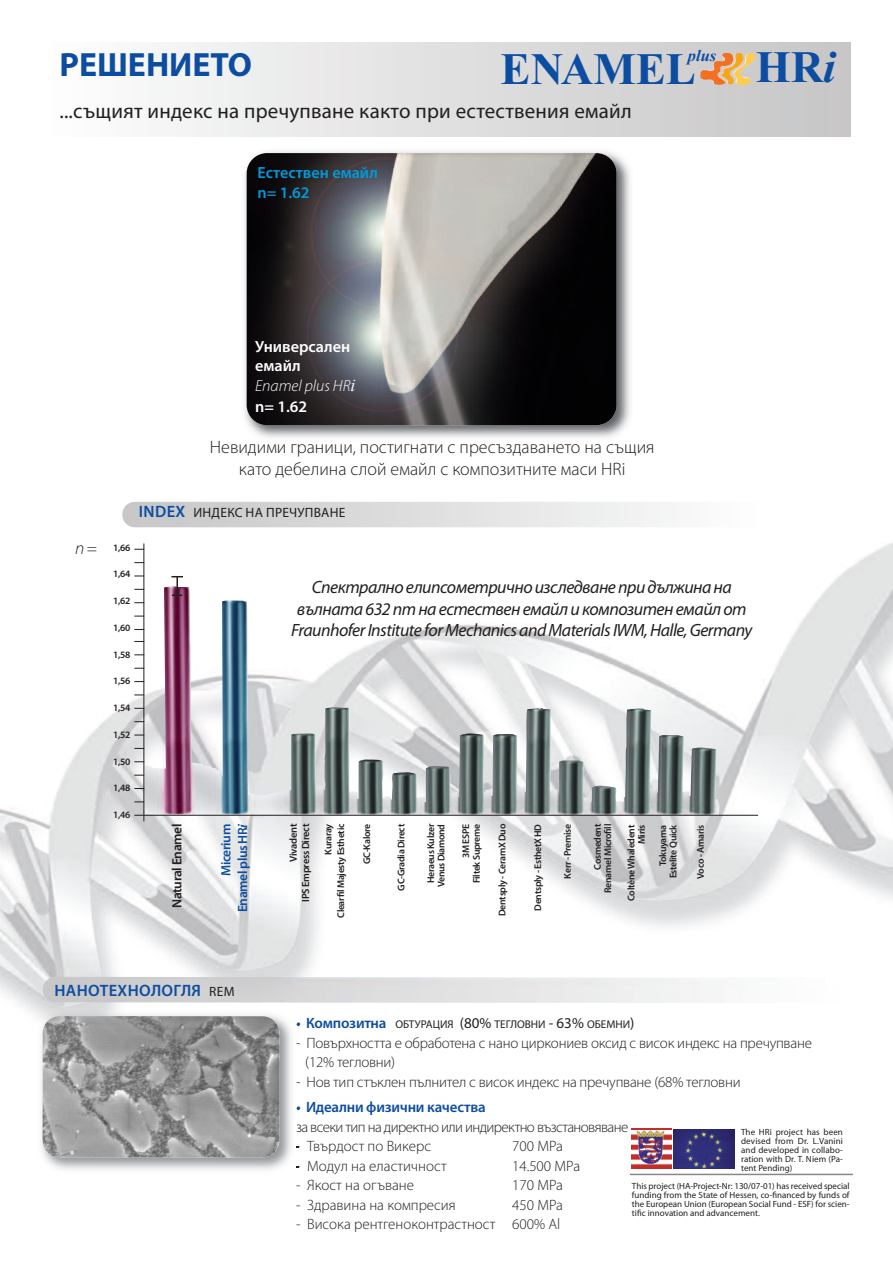
<style>
.page{position:relative;width:893px;height:1263px;background:#fff}
.page>*{position:absolute;margin:0;border:0;box-sizing:border-box;transform-origin:0 0}
.t1{font:700 45px "Times New Roman";color:#0d4da1}
.t2{font:700 33.75px "Myriad Pro";color:#0d4da1}
.t3{font:21px "Myriad Pro";letter-spacing:.01em;color:#231f20}
.t4{font:300 18px/21.6px "Myriad Pro";color:#231f20;text-align:center}
.t5{font:italic 17.85px/21.5px "Myriad Pro";letter-spacing:-.03em;color:#231f20;text-align:center}
.t6{font:italic 300 17.85px "Myriad Pro";color:#231f20}
.t7{font:600 16.5px "Myriad Pro";letter-spacing:.02em;color:#0d4da1}
.t8{font:italic 700 16.5px "Times New Roman";color:#0d4da1}
.t9{font:600 16.2px/19.6px "Myriad Pro";color:#fff}
.t10{font:600 16.2px/19.5px "Myriad Pro";color:#009ad9}
.t11{font:300 15px/19.5px "Myriad Pro";letter-spacing:-.015em;color:#231f20}
.t12{font:300 15px "Myriad Pro";letter-spacing:-.04em;color:#231f20}
.t13{font:600 15px "Myriad Pro";letter-spacing:-.015em;color:#0d4da1}
.t14{font:13.5px "Myriad Pro";letter-spacing:.02em;color:#231f20}
.t15{font:600 13.5px/16.6px "Myriad Pro";letter-spacing:-.03em;color:#0d4da1;text-align:right}
.t16{font:600 13.5px "Myriad Pro";letter-spacing:-.03em;color:#231f20}
.t17{font:11.25px "Myriad Pro";color:#231f20}
.t18{font:600 10.35px/12.5px "Myriad Pro";letter-spacing:-.03em;color:#231f20;text-align:right}
.t19{font:600 9.75px/10.4px "Myriad Pro";letter-spacing:-.03em;color:#231f20;text-align:right}
.t20{font:9px/9px "Myriad Pro";color:#231f20;text-align:justify}
.s1{font-style:italic}
.s2{font-weight:300;font-style:italic}
.s3{font-family:"Times New Roman";font-weight:400;font-style:italic;font-size:18px}
.s4{font-weight:600;font-size:16.5px;color:#0d4da1}
.s5{font-family:"Times New Roman";font-weight:700;font-style:italic}
.s6{font-weight:400;font-size:13.5px;color:#231f20}
.s7{font-weight:600;font-size:15px;color:#0d4da1}
.s8{font-size:15px}
</style>
<div class="page">
<img style="left:0;top:42px;width:893px;height:1134px">
<img style="left:145px;top:586px;width:575px;height:229px">
<hr style="left:144px;top:543px;width:1px;height:278px;background:#231f20">
<hr style="left:134px;top:815px;width:624px;height:1px;background:#231f20">
<svg style="left:171px;top:576px;width:12px;height:20px"></svg>
<div style="left:43px;top:43px;width:807px;height:93px;background:linear-gradient(to right,#fdfdfd,#c6c4c5)"></div>
<img style="left:700px;top:53px;width:55px;height:32px">
<img style="left:240px;top:146px;width:396px;height:299px">
<img style="left:247px;top:153px;width:370px;height:272px;border-radius:20px">
<img style="left:43px;top:977px;width:807px;height:26px">
<img style="left:36px;top:1009px;width:263px;height:167px">
<svg style="left:297px;top:1124px;width:2px;height:8px"></svg>
<img style="left:43px;top:1016px;width:236px;height:141px;border-radius:17px">
<img style="left:122px;top:502px;width:643px;height:25px">
<img style="left:674px;top:1129px;width:60px;height:40px">
<img style="left:631px;top:1128px;width:41px;height:40px">
<hr style="left:630px;top:1174px;width:223px;height:1px;background:#86888c">
<h3 class="t8" style="left:688px;top:50px;width:30px">plus</h3>
<h1 class="t1" style="left:501px;top:54px;width:197px">ENAMEL</h1>
<h1 class="t1" style="left:756px;top:53px;width:81px">HR<span class="s1">i</span></h1>
<h2 class="t2" style="left:60px;top:52px;width:194px">решението</h2>
<h3 class="t3" style="left:60px;top:103px;width:574px">...същият индекс на пречупване както при естествения емайл</h3>
<h3 class="t10" style="left:257px;top:164px;width:122px">ЕСТЕСТВЕН ЕМАЙЛ<br>N= 1.62</h3>
<h3 class="t9" style="left:255px;top:338px;width:102px">УНИВЕРСАЛЕН<br>ЕМАЙЛ<br><span class="s2">Enamel plus HR</span><span class="s3">i</span></h3>
<h3 class="t9" style="left:255px;top:398px;width:54px">N= 1.62</h3>
<h3 class="t6" style="left:75px;top:542px;width:23px">n=</h3>
<p class="t19" style="left:113px;top:543px;width:19px">1,66</p>
<p class="t19" style="left:113px;top:570px;width:19px">1,64</p>
<p class="t19" style="left:113px;top:596px;width:19px">1,62</p>
<p class="t19" style="left:113px;top:623px;width:19px">1,60</p>
<p class="t19" style="left:113px;top:650px;width:19px">1,58</p>
<p class="t19" style="left:113px;top:677px;width:19px">1,56</p>
<p class="t19" style="left:113px;top:703px;width:19px">1,54</p>
<p class="t19" style="left:113px;top:730px;width:19px">1,52</p>
<p class="t19" style="left:113px;top:757px;width:19px">1,50</p>
<p class="t19" style="left:113px;top:784px;width:19px">1,48</p>
<p class="t19" style="left:113px;top:810px;width:19px">1,46</p>
<h3 class="t4" style="left:210px;top:438px;width:446px">Невидими граници, постигнати с пресъздаването на същия като дебелина слой емайл с композитните маси hri</h3>
<h3 class="t14" style="left:139px;top:508px;width:208px"><span class="s4">INDEX</span> индекс на пречупване</h3>
<h3 class="t5" style="left:291px;top:578px;width:463px">Спектралноелипсометричноизследванепридължинана вълната632nmнаестественемайликомпозитенемайлот<br>FraunhoferInstitute forMechanicsandMaterialsIWM,Halle,Germany</h3>
<h3 class="t16" style="left:172px;top:908px;width:86px;rotate:-90deg">NATURAL ENAMEL</h3>
<h3 class="t15" style="left:219px;top:912px;width:90px;rotate:-90deg">MICERIUM<br>ENAMEL PLUS HR<span class="s5">i</span></h3>
<p class="t18" style="left:288px;top:902px;width:79px;rotate:-90deg">VIVADENT<br>IPS EMPRESS DIRECT</p>
<p class="t19" style="left:323px;top:918px;width:96px;line-height:12.5px;rotate:-90deg">KURARAY<br>CLEARFIL MAJESTY ESTHETIC</p>
<p class="t19" style="left:363px;top:864px;width:42px;rotate:-90deg">GC-KALORE</p>
<p class="t19" style="left:397px;top:890px;width:68px;rotate:-90deg">GC-GRADIA DIRECT</p>
<p class="t19" style="left:426px;top:887px;width:65px;text-align:center;rotate:-90deg">HERAEUS KULZER<br>VENUS DIAMOND</p>
<p class="t19" style="left:462px;top:883px;width:61px;rotate:-90deg">3M ESPE<br>FILTEK SUPREME</p>
<p class="t19" style="left:498px;top:916px;width:94px;rotate:-90deg">DENTSPLY - CERAMX DUO</p>
<p class="t19" style="left:533px;top:911px;width:88px;rotate:-90deg">DENTSPLY - ESTHETX HD</p>
<p class="t19" style="left:563px;top:878px;width:56px;rotate:-90deg">KERR - PREMISE</p>
<p class="t19" style="left:593px;top:893px;width:71px;rotate:-90deg">COSMEDENT<br>RENAMEL MICROFILL</p>
<p class="t19" style="left:627px;top:901px;width:77px;rotate:-90deg">COLTÈNEWHALEDENT<br>MIRIS</p>
<p class="t19" style="left:658px;top:878px;width:55px;rotate:-90deg">TOKUYAMA<br>ESTELITE QUICK</p>
<p class="t19" style="left:696px;top:879px;width:55px;rotate:-90deg">VOCO - AMARIS</p>
<h3 class="t7" style="left:55px;top:984px;width:182px">HAHOTEXHOЛOГЛЯ <span class="s6">rem</span></h3>
<p class="t17" style="left:296px;top:1020px;width:340px"><span class="s7">• КОМПОЗИТНА</span> обтурация <span class="s8">(80%</span> тегловни <span class="s8">- 63%</span> обемни<span class="s8">)</span></p>
<h3 class="t11" style="left:305px;top:1034px;width:508px;text-indent:-9px">- Повърхността е обработена с нано циркониев оксид с висок индекс на пречупване (12% тегловни)</h3>
<h3 class="t11" style="left:296px;top:1073px;width:446px">- Нов тип стъклен пълнител с висок индекс на пречупване (68% тегловни</h3>
<h3 class="t13" style="left:296px;top:1101px;width:191px">• ИДЕАЛНИ ФИЗИЧНИ КАЧЕСТВА</h3>
<h3 class="t12" style="left:296px;top:1121px;width:334px">за всеки тип на директно или индиректно възстановяване</h3>
<h3 class="t11" style="left:296px;top:1138px;width:137px">- Твърдост по Викерс</h3>
<h3 class="t11" style="left:512px;top:1138px;width:52px">700 MPa</h3>
<h3 class="t11" style="left:296px;top:1157px;width:152px">- Модул на еластичност</h3>
<h3 class="t11" style="left:512px;top:1157px;width:70px">14.500 MPa</h3>
<h3 class="t11" style="left:296px;top:1177px;width:119px">- Якост на огъване</h3>
<h3 class="t11" style="left:512px;top:1177px;width:52px">170 MPa</h3>
<h3 class="t11" style="left:296px;top:1196px;width:161px">- Здравина на компресия</h3>
<h3 class="t11" style="left:512px;top:1196px;width:52px">450 MPa</h3>
<h3 class="t11" style="left:296px;top:1216px;width:266px">- Висока рентгеноконтрастност 600% al</h3>
<p class="t20" style="left:741px;top:1128px;width:103px">the hri project has been devised from dr. l.Vanini and developed in collabo&shy;ration with dr. t. niem (pa&shy;tent pending)</p>
<p class="t20" style="left:632px;top:1182px;width:219px">this project (ha-project-nr: 130/07-01) has received special funding from the state of hessen, co-financed by funds of the european union (european social Fund - esF) for scien&shy;tific innovation and advancement.</p>
</div>
